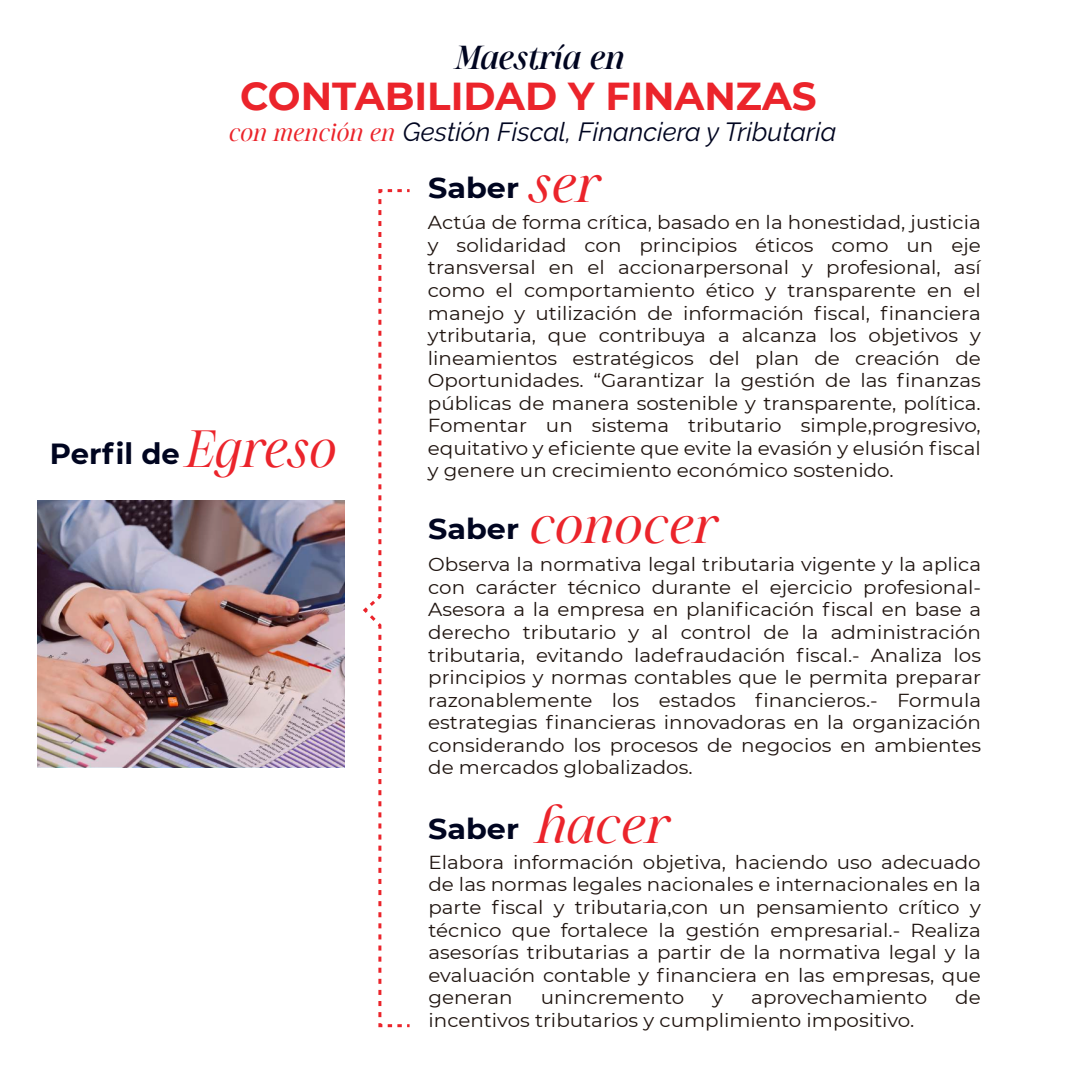
<style>
.page{position:relative;width:1080px;height:1080px;background:#fff}
.page>*{position:absolute;margin:0;border:0;box-sizing:border-box;transform-origin:0 0}
.t1{font:italic 300 47px "Sharpe PERSONAL";color:#eb242b;scale:1.06 1}
.t2{font:700 38.9px "Montserrat";color:#eb242b}
.t3{font:italic 500 30.4px "Sharpe PERSONAL";color:#000520}
.t4{font:700 29.1px "Montserrat";color:#000520}
.t5{font:700 28.5px "Montserrat";color:#000520;scale:1.06 1}
.t6{font:italic 26.2px "Raleway";color:#000520}
.t7{font:18.8px/22.5px "Montserrat";color:#1f140f;text-align:justify;scale:1.06 1}
.s1{font-family:"Sharpe PERSONAL";font-weight:300;font-size:22.4px;color:#eb242b}
.s2{font-family:"Sharpe PERSONAL";font-weight:300;font-style:italic;font-size:47.8px;color:#eb242b}
.s3{font-family:"Sharpe PERSONAL";font-weight:300;font-style:italic;font-size:47px;color:#eb242b}
.s4{font-family:"Montserrat";font-weight:700;font-style:normal;font-size:28.5px;color:#000520}
</style>
<div class="page">
<svg style="left:363px;top:189px;width:47px;height:839px"></svg>
<img style="left:38px;top:501px;width:307px;height:266px">
<h3 class="t3" style="left:456px;top:37px;width:170px">Maestría en</h3>
<h2 class="t2" style="left:240px;top:68px;width:578px">CONTABILIDAD Y FINANZAS</h2>
<h3 class="t6" style="left:229px;top:117px;width:609px"><span class="s1">con mención en</span> Gestión Fiscal, Financiera y Tributaria</h3>
<h3 class="t4" style="left:50px;top:432px;width:289px">Perfil de <span class="s2">Egreso</span></h3>
<h3 class="t5" style="left:428px;top:168px;width:163px">Saber <span class="s3">ser</span></h3>
<p class="t7" style="left:428px;top:211px;width:523px">Actúa de forma crítica, basado en la honestidad, justicia y solidaridad con principios éticos como un eje transversal en el accionarpersonal y profesional, así como el comportamiento ético y transparente en el manejo y utilización de información fiscal, financiera ytributaria, que contribuya a alcanza los objetivos y lineamientos estratégicos del plan de creación de Oportunidades. “Garantizar la gestión de las finanzas públicas de manera sostenible y transparente, política.<br>Fomentar un sistema tributario simple,progresivo, equitativo y eficiente que evite la evasión y elusión fiscal y genere un crecimiento económico sostenido.</p>
<h1 class="t1" style="left:428px;top:493px;width:273px"><span class="s4">Saber</span> conocer</h1>
<p class="t7" style="left:428px;top:553px;width:523px">Observa la normativa legal tributaria vigente y la aplica con carácter técnico durante el ejercicio profesional-Asesora a la empresa en planificación fiscal en base a derecho tributario y al control de la administración tributaria, evitando ladefraudación fiscal.- Analiza los principios y normas contables que le permita preparar razonablemente los estados financieros.- Formula estrategias financieras innovadoras en la organización considerando los procesos de negocios en ambientes de mercados globalizados.</p>
<h3 class="t5" style="left:428px;top:809px;width:228px">Saber <span class="s3">hacer</span></h3>
<p class="t7" style="left:429px;top:850px;width:523px">Elabora información objetiva, haciendo uso adecuado de las normas legales nacionales e internacionales en la parte fiscal y tributaria,con un pensamiento crítico y técnico que fortalece la gestión empresarial.- Realiza asesorías tributarias a partir de la normativa legal y la evaluación contable y financiera en las empresas, que generan</p>
<p class="t7" style="left:541px;top:986px;width:137px">unincremento</p>
<p class="t7" style="left:712px;top:986px;width:12px">y</p>
<p class="t7" style="left:751px;top:986px;width:167px">aprovechamiento</p>
<p class="t7" style="left:955px;top:986px;width:26px">de</p>
<p class="t7" style="left:429px;top:1008px;width:460px">incentivos tributarios y cumplimiento impositivo.</p>
</div>
